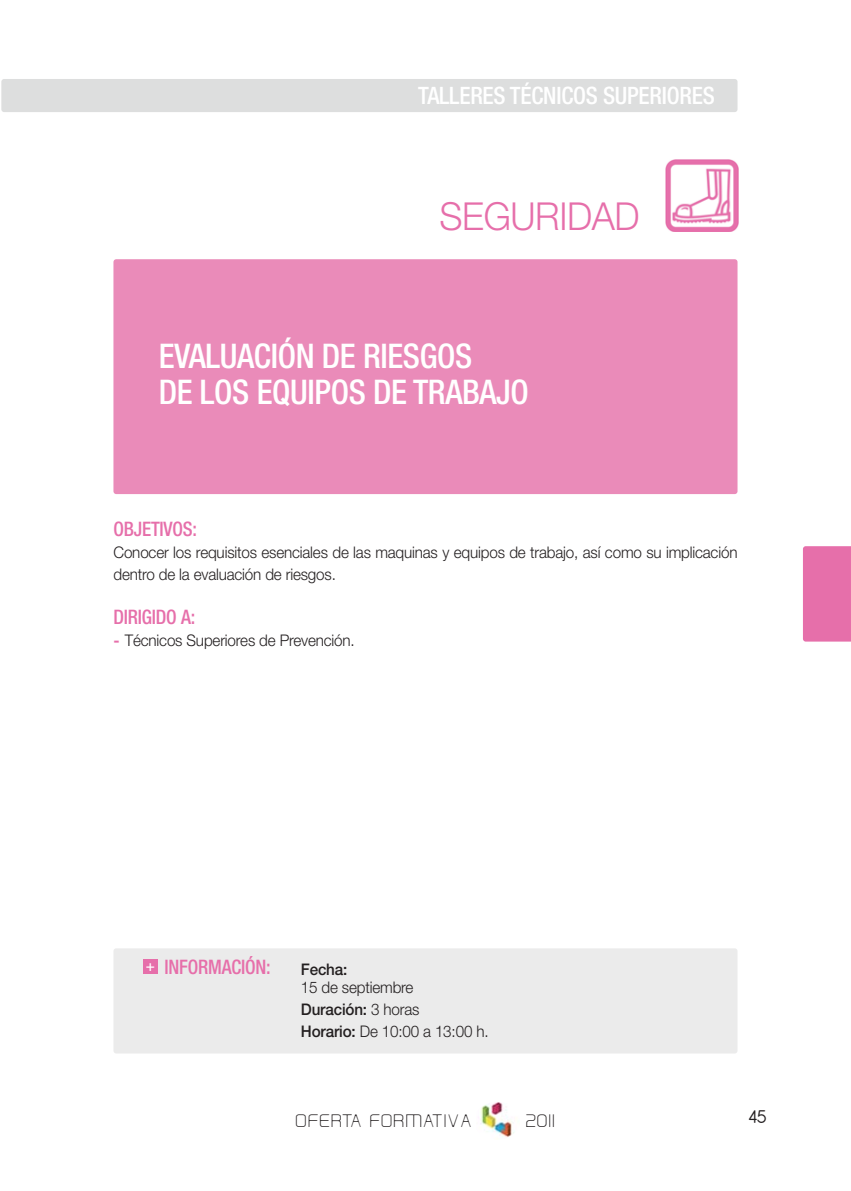
<style>
.page{position:relative;width:851px;height:1191px;background:#fff}
.page>*{position:absolute;margin:0;border:0;box-sizing:border-box;transform-origin:0 0}
.t1{font:300 38.6px "Helvetica Neue";letter-spacing:-.01em;color:#e66faa;scale:.95 1}
.t2{font:500 condensed 34px/36px "Helvetica Neue";letter-spacing:-.01em;color:#fff}
.t3{font:500 condensed 24px "Helvetica Neue";letter-spacing:-.01em;color:#fff}
.t4{font:500 condensed 20px "Helvetica Neue";letter-spacing:-.01em;color:#e66faa;scale:.95 1}
.t5{font:20px "Antipasto";color:#231f20}
.t6{font:19px "Hall Fetica Decompose";color:#231f20}
.t7{font:300 16px/22px "Helvetica Neue";letter-spacing:-.01em;color:#231f20;scale:.95 1}
.t8{font:500 16px "Helvetica Neue";letter-spacing:-.01em;color:#231f20;scale:.95 1}
.t9{font:15.2px "Helvetica TT";color:#fff}
.s1{font-weight:700;color:#e66faa}
.s2{font-weight:500}
</style>
<div class="page">
<div style="left:1px;top:79px;width:736px;height:33px;background:#dddede;border-radius:3px"></div>
<div style="left:803px;top:546px;width:47px;height:95px;background:#e66faa"></div>
<img style="left:476px;top:1101px;width:43px;height:38px;border-radius:50%">
<div style="left:113px;top:259px;width:624px;height:235px;background:#ea8bb9"></div>
<div style="left:113px;top:948px;width:624px;height:105px;background:#ebebeb"></div>
<div style="left:143px;top:959px;width:14px;height:14px;background:#e66faa"></div>
<img style="left:665px;top:159px;width:73px;height:72px">
<h3 class="t3" style="left:418px;top:87px;width:298px">TALLERES TÉCNICOS SUPERIORES</h3>
<h1 class="t1" style="left:439px;top:202px;width:212px">SEGURIDAD</h1>
<h2 class="t2" style="left:159px;top:341px;width:371px">EVALUACIÓN DE RIESGOS<br>DE LOS EQUIPOS DE TRABAJO</h2>
<p class="t4" style="left:113px;top:521px;width:90px">OBJETIVOS:</p>
<p class="t7" style="left:113px;top:542px;width:658px">Conocer los requisitos esenciales de las maquinas y equipos de trabajo, así como su implicación dentro de la evaluación de riesgos.</p>
<p class="t4" style="left:113px;top:609px;width:88px">DIRIGIDO A:</p>
<p class="t7" style="left:113px;top:630px;width:255px"><span class="s1">-</span> Técnicos Superiores de Prevención.</p>
<p class="t9" style="left:146px;top:957px;width:10px">+</p>
<p class="t4" style="left:164px;top:959px;width:113px">INFORMACIÓN:</p>
<p class="t8" style="left:301px;top:963px;width:50px">Fecha:</p>
<p class="t7" style="left:301px;top:977px;width:199px">15 de septiembre<br><span class="s2">Duración:</span> 3 horas<br><span class="s2">Horario:</span> De 10:00 a 13:00 h.</p>
<p class="t6" style="left:295px;top:1109px;width:179px">OFERTA FORMATIVA</p>
<p class="t6" style="left:525px;top:1109px;width:32px">2011</p>
<p class="t5" style="left:748px;top:1110px;width:19px">45</p>
</div>
